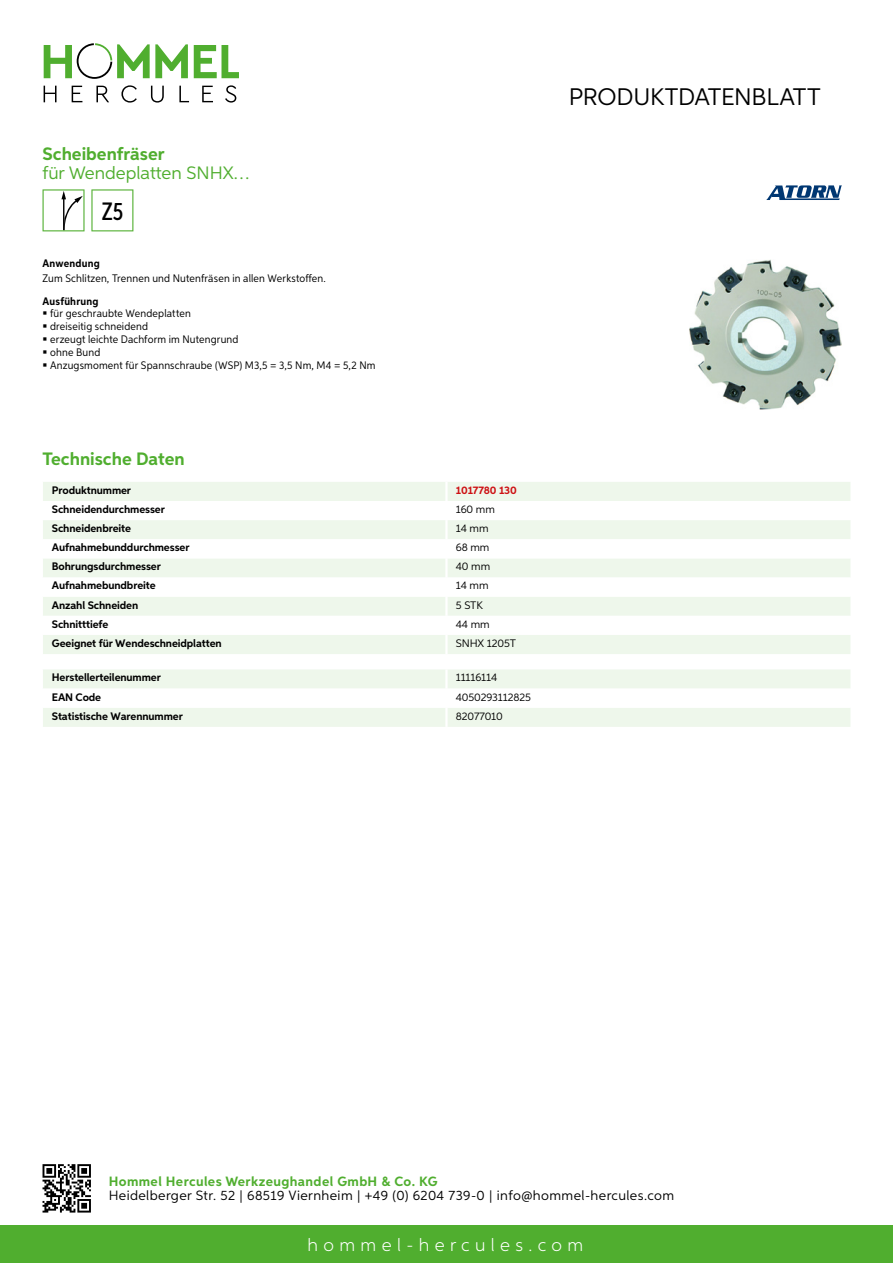
<style>
.page{position:relative;width:893px;height:1263px;background:#fff}
.page>*{position:absolute;margin:0;border:0;box-sizing:border-box;transform-origin:0 0}
.t1{font:500 25.2px "Aspira XX Nar";color:#000}
.t2{font:24px "Aspira";letter-spacing:-.01em;color:#000}
.t3{font:700 18px "Aspira";color:#50ae2f}
.t4{font:18px "Aspira";color:#50ae2f}
.t5{font:300 18px "Aspira";letter-spacing:.3em;color:#fff}
.t6{font:13.5px "Aspira";letter-spacing:.03em;color:#000}
.t7{font:700 13.5px "Aspira";letter-spacing:.03em;color:#50ae2f}
.t8{font:700 10.95px "Aspira";letter-spacing:-.01em;color:#000}
.t9{font:10.95px/12.8px "Aspira Nar";letter-spacing:.015em;color:#000}
.t10{font:10.95px "Aspira";letter-spacing:-.01em;color:#000}
.t11{font:700 10.95px "Aspira Nar";letter-spacing:.02em;color:#000}
.t12{font:700 10.95px "Aspira";letter-spacing:-.01em;color:#cd1013}
</style>
<div class="page">
<div style="left:0;top:1226px;width:893px;height:37px;background:#50ae2f"></div>
<svg style="left:43px;top:1164px;width:48px;height:48px"></svg>
<svg style="left:194px;top:45px;width:45px;height:33px"></svg>
<svg style="left:44px;top:43px;width:144px;height:36px"></svg>
<svg style="left:44px;top:86px;width:13px;height:16px"></svg>
<svg style="left:72px;top:86px;width:10px;height:16px"></svg>
<svg style="left:96px;top:86px;width:13px;height:16px"></svg>
<svg style="left:121px;top:85px;width:16px;height:18px"></svg>
<svg style="left:151px;top:86px;width:13px;height:17px"></svg>
<svg style="left:179px;top:86px;width:10px;height:16px"></svg>
<svg style="left:202px;top:86px;width:11px;height:16px"></svg>
<svg style="left:225px;top:85px;width:11px;height:18px"></svg>
<div style="left:43px;top:482px;width:807px;height:172px;background:#eef7eb"></div>
<svg style="left:43px;top:501px;width:807px;height:134px"></svg>
<hr style="left:445px;top:482px;width:3px;height:19px;background:#fff">
<hr style="left:445px;top:501px;width:3px;height:19px;background:#fff">
<hr style="left:445px;top:520px;width:3px;height:19px;background:#fff">
<hr style="left:445px;top:539px;width:3px;height:19px;background:#fff">
<hr style="left:445px;top:558px;width:3px;height:19px;background:#fff">
<hr style="left:445px;top:577px;width:3px;height:20px;background:#fff">
<hr style="left:445px;top:597px;width:3px;height:19px;background:#fff">
<hr style="left:445px;top:616px;width:3px;height:19px;background:#fff">
<hr style="left:445px;top:635px;width:3px;height:19px;background:#fff">
<svg style="left:43px;top:669px;width:807px;height:58px"></svg>
<hr style="left:445px;top:708px;width:3px;height:19px;background:#fff">
<svg style="left:43px;top:189px;width:42px;height:42px"></svg>
<svg style="left:91px;top:189px;width:42px;height:42px"></svg>
<img style="left:689px;top:259px;width:153px;height:150px">
<svg style="left:766px;top:185px;width:76px;height:15px"></svg>
<h3 class="t3" style="left:43px;top:142px;width:124px">Scheibenfräser</h3>
<h3 class="t4" style="left:43px;top:162px;width:208px">für Wendeplatten SN HX…</h3>
<h1 class="t1" style="left:102px;top:196px;width:23px">Z5</h1>
<p class="t11" style="left:43px;top:257px;width:59px">Anwendung</p>
<p class="t9" style="left:43px;top:272px;width:285px">Zum Schlitzen, Trennen und Nutenfräsen in allen Werkstoffen.</p>
<p class="t11" style="left:43px;top:294px;width:58px">Ausführung</p>
<p class="t9" style="left:50px;top:307px;width:327px">für geschraubte Wendeplatten<br>dreiseitig schneidend<br>erzeugt leichte Dachform im Nutengrund<br>ohne Bund<br>Anzugsmoment für Spannschraube (WSP) M3,5 = 3,5 Nm, M4 = 5,2 Nm</p>
<h3 class="t3" style="left:43px;top:448px;width:144px">Technische Daten</h3>
<p class="t8" style="left:52px;top:483px;width:81px">Produktnummer</p>
<p class="t12" style="left:456px;top:483px;width:62px">1017780 130</p>
<p class="t8" style="left:52px;top:502px;width:115px">Schneidendurchmesser</p>
<p class="t10" style="left:456px;top:502px;width:41px">160 mm</p>
<p class="t8" style="left:52px;top:521px;width:81px">Schneidenbreite</p>
<p class="t10" style="left:456px;top:522px;width:34px">14 mm</p>
<p class="t8" style="left:52px;top:541px;width:139px">Aufnahmebunddurchmesser</p>
<p class="t10" style="left:456px;top:541px;width:35px">68 mm</p>
<p class="t8" style="left:52px;top:560px;width:111px">Bohrungsdurchmesser</p>
<p class="t10" style="left:456px;top:560px;width:36px">40 mm</p>
<p class="t8" style="left:52px;top:579px;width:105px">Aufnahmebundbreite</p>
<p class="t10" style="left:456px;top:579px;width:34px">14 mm</p>
<p class="t8" style="left:52px;top:598px;width:88px">Anzahl Schneiden</p>
<p class="t10" style="left:456px;top:598px;width:22px">5 STK</p>
<p class="t8" style="left:52px;top:617px;width:58px">Schnitttiefe</p>
<p class="t10" style="left:456px;top:617px;width:35px">44 mm</p>
<p class="t8" style="left:52px;top:636px;width:171px">Geeignet für Wendeschneidplatten</p>
<p class="t10" style="left:456px;top:636px;width:61px">SN HX 1205T</p>
<p class="t8" style="left:52px;top:671px;width:111px">Herstellerteilenummer</p>
<p class="t10" style="left:456px;top:671px;width:43px">11116114</p>
<p class="t8" style="left:52px;top:690px;width:51px">EAN Code</p>
<p class="t10" style="left:456px;top:690px;width:76px">4050293112825</p>
<p class="t8" style="left:52px;top:709px;width:132px">Statistische Warennummer</p>
<p class="t10" style="left:456px;top:709px;width:49px">82077010</p>
<h2 class="t2" style="left:569px;top:82px;width:253px">Produktdatenblatt</h2>
<p class="t7" style="left:109px;top:1172px;width:330px">Hommel Hercules Werkzeughandel GmbH &amp; Co. KG</p>
<p class="t6" style="left:109px;top:1187px;width:567px">Heidelberger Str. 52 | 68519 Viernheim | +49 (0) 6204 739-0 | info@hommel-hercules.com</p>
<h3 class="t5" style="left:307px;top:1234px;width:277px">hommel-hercules.com</h3>
</div>
